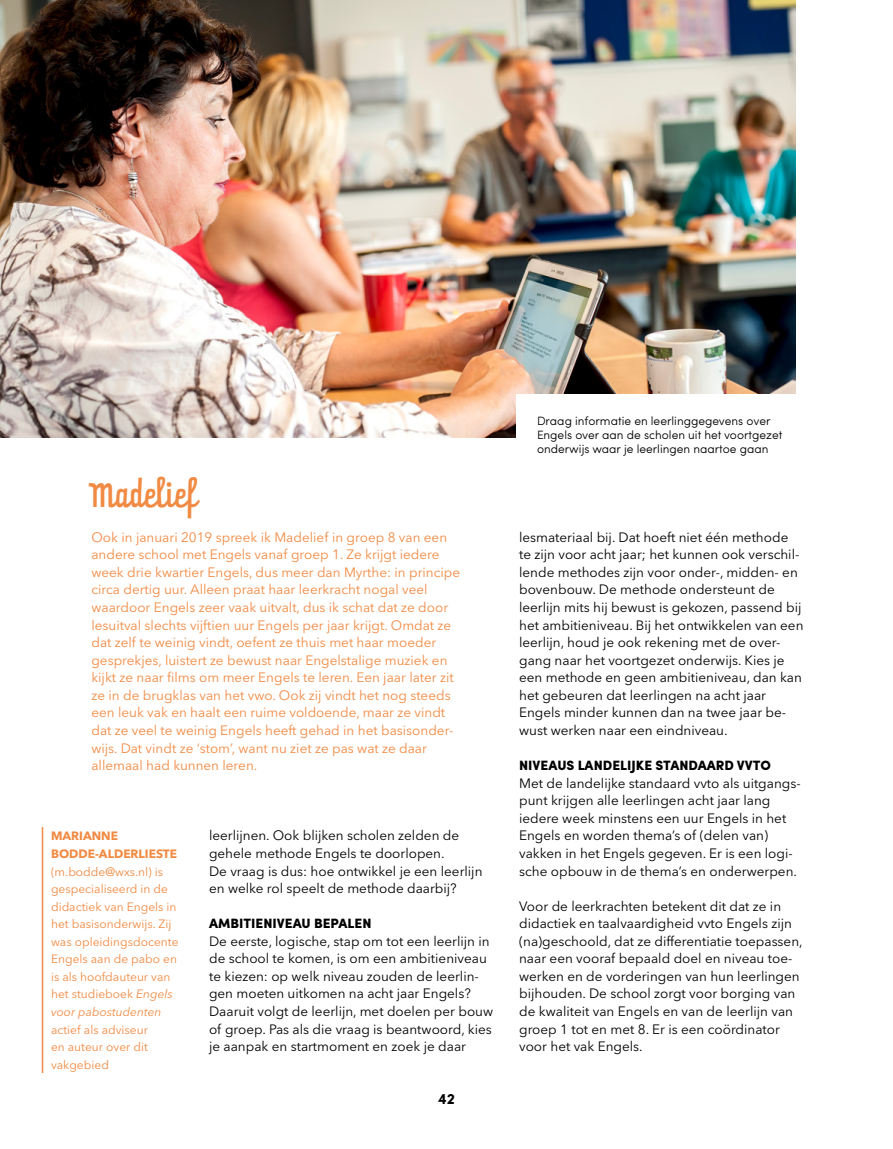
<style>
.page{position:relative;width:893px;height:1149px;background:#fff}
.page>*{position:absolute;margin:0;border:0;box-sizing:border-box;transform-origin:0 0}
.t1{font:30px "Prater Script One";color:#f18a42}
.t2{font:700 15px "Sofia Pro";color:#000}
.t3{font:13.5px/17.5px "Avenir Next LT Pro";color:#000}
.t4{font:13.5px/17.5px "Avenir Next LT Pro";color:#f18a42}
.t5{font:900 13.5px "Sofia Pro";color:#000}
.t6{font:12px/17.5px "Avenir Next LT Pro";color:#f18a42}
.t7{font:300 12px/14.4px "Sofia Pro";color:#000}
.t8{font:700 12px/17.5px "Avenir Next LT Pro";color:#f18a42}
.s1{font-style:italic}
</style>
<div class="page">
<img style="left:0;top:0;width:795px;height:437px">
<hr style="left:42px;top:826px;width:1px;height:246px;background:#f18a42">
<div style="left:516px;top:394px;width:322px;height:95px;background:#fff"></div>
<h1 class="t1" style="left:91px;top:475px;width:108px">Madelief</h1>
<p class="t4" style="left:91px;top:528px;width:370px">Ook in januari 2019 spreek ik Madelief in groep 8 van een andere school met Engels vanaf groep 1. Ze krijgt iedere week drie kwartier Engels, dus meer dan Myrthe: in principe circa dertig uur. Alleen praat haar leerkracht nogal veel waardoor Engels zeer vaak uitvalt, dus ik schat dat ze door lesuitval slechts vijftien uur Engels per jaar krijgt. Omdat ze dat zelf te weinig vindt, oefent ze thuis met haar moeder gesprekjes, luistert ze bewust naar Engelstalige muziek en kijkt ze naar films om meer Engels te leren. Een jaar later zit ze in de brugklas van het vwo. Ook zij vindt het nog steeds een leuk vak en haalt een ruime voldoende, maar ze vindt dat ze veel te weinig Engels heeft gehad in het basisonder&shy;wijs. Dat vindt ze ‘stom’, want nu ziet ze pas wat ze daar allemaal had kunnen leren.</p>
<p class="t8" style="left:51px;top:827px;width:128px">MARIANNE<br>BODDE-ALDERLIESTE</p>
<p class="t6" style="left:51px;top:862px;width:129px">(m.bodde@wxs.nl) is gespecialiseerd in de didactiek van Engels in het basisonderwijs. Zij was opleidingsdocente<br>Engels aan de pabo en is als hoofdauteur van het studieboek <span class="s1">Engels voor pabostudenten</span></p>
<p class="t6" style="left:51px;top:1020px;width:99px;text-align:justify">actief als adviseur en auteur over dit vakgebied</p>
<p class="t3" style="left:209px;top:826px;width:275px">leerlijnen. Ook blijken scholen zelden de gehele methode Engels te doorlopen.<br>De vraag is dus: hoe ontwikkel je een leerlijn en welke rol speelt de methode daarbij?</p>
<p class="t5" style="left:209px;top:912px;width:164px">AMBITIENIVEAU BEPALEN</p>
<p class="t3" style="left:209px;top:931px;width:286px">De eerste, logische, stap om tot een leerlijn in de school te komen, is om een ambitieniveau te kiezen: op welk niveau zouden de leerlin&shy;gen moeten uitkomen na acht jaar Engels?<br>Daaruit volgt de leerlijn, met doelen per bouw of groep. Pas als die vraag is beantwoord, kies je aanpak en startmoment en zoek je daar</p>
<p class="t2" style="left:438px;top:1086px;width:19px">42</p>
<p class="t7" style="left:537px;top:412px;width:247px">Draag informatie en leerlinggegevens over<br>Engels over aan de scholen uit het voortgezet onderwijs waar je leerlingen naartoe gaan</p>
<p class="t3" style="left:519px;top:528px;width:286px">lesmateriaal bij. Dat hoeft niet één methode te zijn voor acht jaar; het kunnen ook verschil&shy;lende methodes zijn voor onder-, midden- en bovenbouw. De methode ondersteunt de leerlijn mits hij bewust is gekozen, passend bij het ambitieniveau. Bij het ontwikkelen van een leerlijn, houd je ook rekening met de over&shy;gang naar het voortgezet onderwijs. Kies je een methode en geen ambitieniveau, dan kan het gebeuren dat leerlingen na acht jaar Engels minder kunnen dan na twee jaar be&shy;wust werken naar een eindniveau.</p>
<p class="t5" style="left:519px;top:754px;width:253px">NIVEAUS LANDELIJKE STANDAARD VVTO</p>
<p class="t3" style="left:519px;top:774px;width:283px">Met de landelijke standaard vvto als uitgangs&shy;punt krijgen alle leerlingen acht jaar lang iedere week minstens een uur Engels in het Engels en worden thema’s of (delen van) vakken in het Engels gegeven. Er is een logi&shy;sche opbouw in de thema’s en onderwerpen.</p>
<p class="t3" style="left:519px;top:896px;width:285px">Voor de leerkrachten betekent dit dat ze in didactiek en taalvaardigheid vvto Engels zijn (na)geschoold, dat ze differentiatie toepassen, naar een vooraf bepaald doel en niveau toe&shy;werken en de vorderingen van hun leerlingen bijhouden. De school zorgt voor borging van de kwaliteit van Engels en van de leerlijn van groep 1 tot en met 8. Er is een coördinator voor het vak Engels.</p>
</div>
